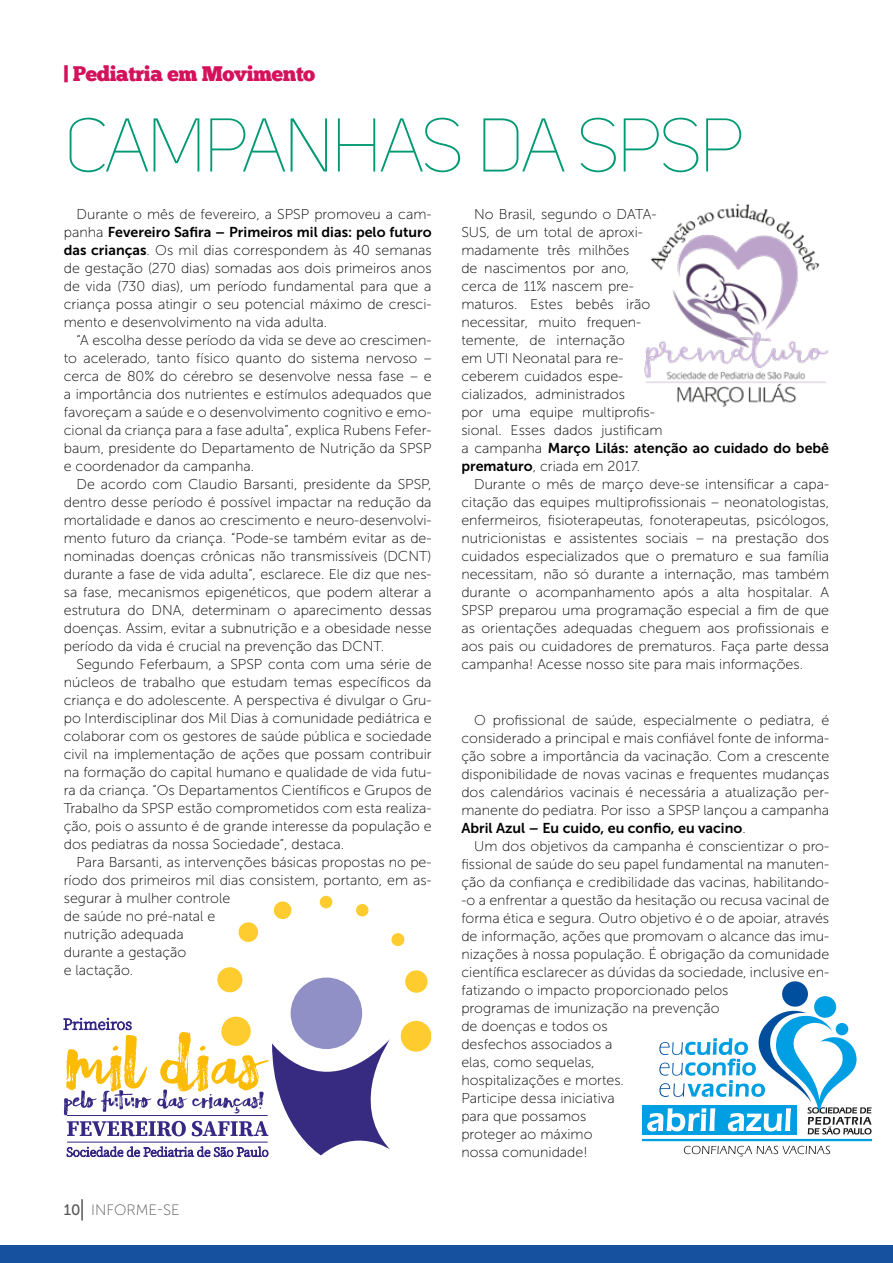
<style>
.page{position:relative;width:893px;height:1263px;background:#fff}
.page>*{position:absolute;margin:0;border:0;box-sizing:border-box;transform-origin:0 0}
.t1{font:75px "Uni Sans Thin CAPS";letter-spacing:-.04em;color:#009973}
.t2{font:21px "Chunk Five Ex";letter-spacing:-.02em;color:#d4115b}
.t3{font:15px "Museo Sans 100";color:#575756}
.t4{font:14.25px/18px "Museo Sans 100";color:#000;text-align:justify}
.t5{font:14.25px "Museo Sans 700";color:#000}
.s1{font-family:"Museo Sans 100"}
.s2{font-family:"Museo Sans 700"}
.s3{font-family:"Museo Sans 500"}
</style>
<div class="page">
<hr style="left:81px;top:1199px;width:2px;height:21px;background:#575756">
<hr style="left:892px;top:242px;width:1px;height:562px;background:#e3e5f4">
<div style="left:291px;top:977px;width:71px;height:72px;background:#908fc6;border-radius:50%"></div>
<svg style="left:320px;top:896px;width:12px;height:12px"></svg>
<svg style="left:356px;top:904px;width:13px;height:13px"></svg>
<svg style="left:391px;top:933px;width:14px;height:13px"></svg>
<svg style="left:405px;top:970px;width:23px;height:23px"></svg>
<svg style="left:400px;top:1021px;width:31px;height:31px"></svg>
<svg style="left:217px;top:967px;width:26px;height:26px"></svg>
<svg style="left:238px;top:922px;width:20px;height:20px"></svg>
<svg style="left:273px;top:901px;width:19px;height:19px"></svg>
<svg style="left:64px;top:1016px;width:326px;height:141px"></svg>
<img style="left:644px;top:203px;width:185px;height:204px">
<div style="left:642px;top:1105px;width:155px;height:29px;background:#009ee3"></div>
<svg style="left:647px;top:1011px;width:224px;height:123px"></svg>
<div style="left:782px;top:981px;width:26px;height:26px;background:#004f9e;border-radius:50%"></div>
<div style="left:814px;top:996px;width:22px;height:22px;background:#009ee3;border-radius:50%"></div>
<div style="left:836px;top:1023px;width:12px;height:12px;background:#009ee3;border-radius:50%"></div>
<svg style="left:684px;top:1146px;width:146px;height:11px"></svg>
<div style="left:642px;top:1139px;width:230px;height:2px;border:1px solid #009ee3"></div>
<div style="left:0;top:1246px;width:893px;height:17px;background:#15519e"></div>
<h2 class="t2" style="left:64px;top:58px;width:253px">| Pediatria em Movimento</h2>
<h1 class="t1" style="left:64px;top:102px;width:682px">CAMPANHAS DA SPSP</h1>
<p class="t4" style="left:77px;top:205px;width:357px">Durante o mês de fevereiro, a SPSP promoveu a cam-</p>
<p class="t5" style="left:64px;top:224px;width:369px"><span class="s1">panha</span> Fevereiro Safira – Primeiros mil dias: pelo futuro</p>
<p class="t4" style="left:64px;top:241px;width:369px"><span class="s2">das crianças</span>. Os mil dias correspondem às 40 semanas de gestação (270 dias) somadas aos dois primeiros anos de vida (730 dias), um período fundamental para que a criança possa atingir o seu potencial máximo de cresci&shy;mento e desenvolvimento na vida adulta.</p>
<p class="t4" style="left:64px;top:331px;width:369px;text-indent:13px">“A escolha desse período da vida se deve ao crescimen&shy;to acelerado, tanto físico quanto do sistema nervoso – cerca de 80% do cérebro se desenvolve nessa fase – e a importância dos nutrientes e estímulos adequados que favoreçam a saúde e o desenvolvimento cognitivo e emo&shy;cional da criança para a fase adulta”, explica Rubens Fefer&shy;baum, presidente do Departamento de Nutrição da SPSP e coordenador da campanha.</p>
<p class="t4" style="left:64px;top:475px;width:369px;text-indent:13px">De acordo com Claudio Barsanti, presidente da SPSP, dentro desse período é possível impactar na redução da mortalidade e danos ao crescimento e neuro-desenvolvi&shy;mento futuro da criança. “Pode-se também evitar as de&shy;nominadas doenças crônicas não transmissíveis (DCNT) durante a fase de vida adulta”, esclarece. Ele diz que nes&shy;sa fase, mecanismos epigenéticos, que podem alterar a estrutura do DNA, determinam o aparecimento dessas doenças. Assim, evitar a subnutrição e a obesidade nesse período da vida é crucial na prevenção das DCNT.</p>
<p class="t4" style="left:64px;top:655px;width:369px;text-indent:13px">Segundo Feferbaum, a SPSP conta com uma série de núcleos de trabalho que estudam temas específicos da criança e do adolescente. A perspectiva é divulgar o Gru&shy;po Interdisciplinar dos Mil Dias à comunidade pediátrica e colaborar com os gestores de saúde pública e sociedade civil na implementação de ações que possam contribuir na formação do capital humano e qualidade de vida futu&shy;ra da criança. “Os Departamentos Científicos e Grupos de Trabalho da SPSP estão comprometidos com esta realiza&shy;ção, pois o assunto é de grande interesse da população e dos pediatras da nossa Sociedade”, destaca.</p>
<p class="t4" style="left:64px;top:853px;width:369px;text-align:left;text-indent:13px">Para Barsanti, as intervenções básicas propostas no pe&shy;ríodo dos primeiros mil dias consistem, portanto, em as&shy;segurar à mulher controle<br>de saúde no pré-natal e<br>nutrição adequada<br>durante a gestação<br>e lactação.</p>
<p class="t4" style="left:461px;top:205px;width:203px;text-align:left;text-indent:13px">No Brasil, segundo o DATA-<br>SUS, de um total de aproxi&shy;madamente três milhões<br>de nascimentos por ano, cerca de 11% nascem pre&shy;maturos. Estes bebês irão necessitar, muito frequen&shy;temente, de internação<br>em UTI Neonatal para re&shy;ceberem cuidados espe&shy;cializados, administrados<br>por uma equipe multiprofis&shy;sional. Esses dados justificam</p>
<p class="t5" style="left:461px;top:440px;width:369px"><span class="s1">a campanha</span> Março Lilás: atenção ao cuidado do bebê</p>
<p class="t4" style="left:461px;top:457px;width:180px"><span class="s2">prematuro</span>, criada em 2017.</p>
<p class="t4" style="left:474px;top:475px;width:357px">Durante o mês de março deve-se intensificar a capa-</p>
<p class="t4" style="left:461px;top:493px;width:369px">citação das equipes multiprofissionais – neonatologistas,</p>
<p class="t4" style="left:461px;top:511px;width:369px">enfermeiros, fisioterapeutas, fonoterapeutas, psicólogos,</p>
<p class="t4" style="left:461px;top:529px;width:369px">nutricionistas e assistentes sociais – na prestação dos</p>
<p class="t4" style="left:461px;top:547px;width:369px">cuidados especializados que o prematuro e sua família</p>
<p class="t4" style="left:461px;top:565px;width:369px">necessitam, não só durante a internação, mas também</p>
<p class="t4" style="left:461px;top:583px;width:369px">durante o acompanhamento após a alta hospitalar. A</p>
<p class="t4" style="left:461px;top:601px;width:369px">SPSP preparou uma programação especial a fim de que</p>
<p class="t4" style="left:461px;top:619px;width:369px">as orientações adequadas cheguem aos profissionais e</p>
<p class="t4" style="left:461px;top:637px;width:369px">aos pais ou cuidadores de prematuros. Faça parte dessa</p>
<p class="t4" style="left:461px;top:655px;width:343px">campanha! Acesse nosso site para mais informações.</p>
<p class="t4" style="left:461px;top:711px;width:369px;text-indent:13px">O profissional de saúde, especialmente o pediatra, é considerado a principal e mais confiável fonte de informa&shy;ção sobre a importância da vacinação. Com a crescente disponibilidade de novas vacinas e frequentes mudanças dos calendários vacinais é necessária a atualização per&shy;manente do pediatra. Por isso a SPSP lançou a campanha</p>
<p class="t5" style="left:461px;top:820px;width:286px">Abril Azul – Eu cuido, eu confio, eu vacino<span class="s1">.</span></p>
<p class="t4" style="left:461px;top:837px;width:369px;text-align:left;text-indent:13px">Um dos objetivos da campanha é conscientizar o pro&shy;fissional de saúde do seu papel fundamental na manuten&shy;ção da confiança e credibilidade das vacinas, habilitando--o a enfrentar a questão da hesitação ou recusa vacinal de forma ética e segura. Outro objetivo é o de apoiar, através de informação, ações que promovam o alcance das imu&shy;nizações à nossa população. É obrigação da comunidade científica esclarecer as dúvidas da sociedade, inclusive en&shy;fatizando o impacto proporcionado pelos<br>programas de imunização na prevenção<br>de doenças e todos os<br>desfechos associados a<br>elas, como sequelas,<br>hospitalizações e mortes.<br>Participe dessa iniciativa<br>para que possamos<br>proteger ao máximo<br>nossa comunidade!</p>
<p class="t3" style="left:64px;top:1202px;width:117px"><span class="s3">10</span> INFORME-SE</p>
</div>
